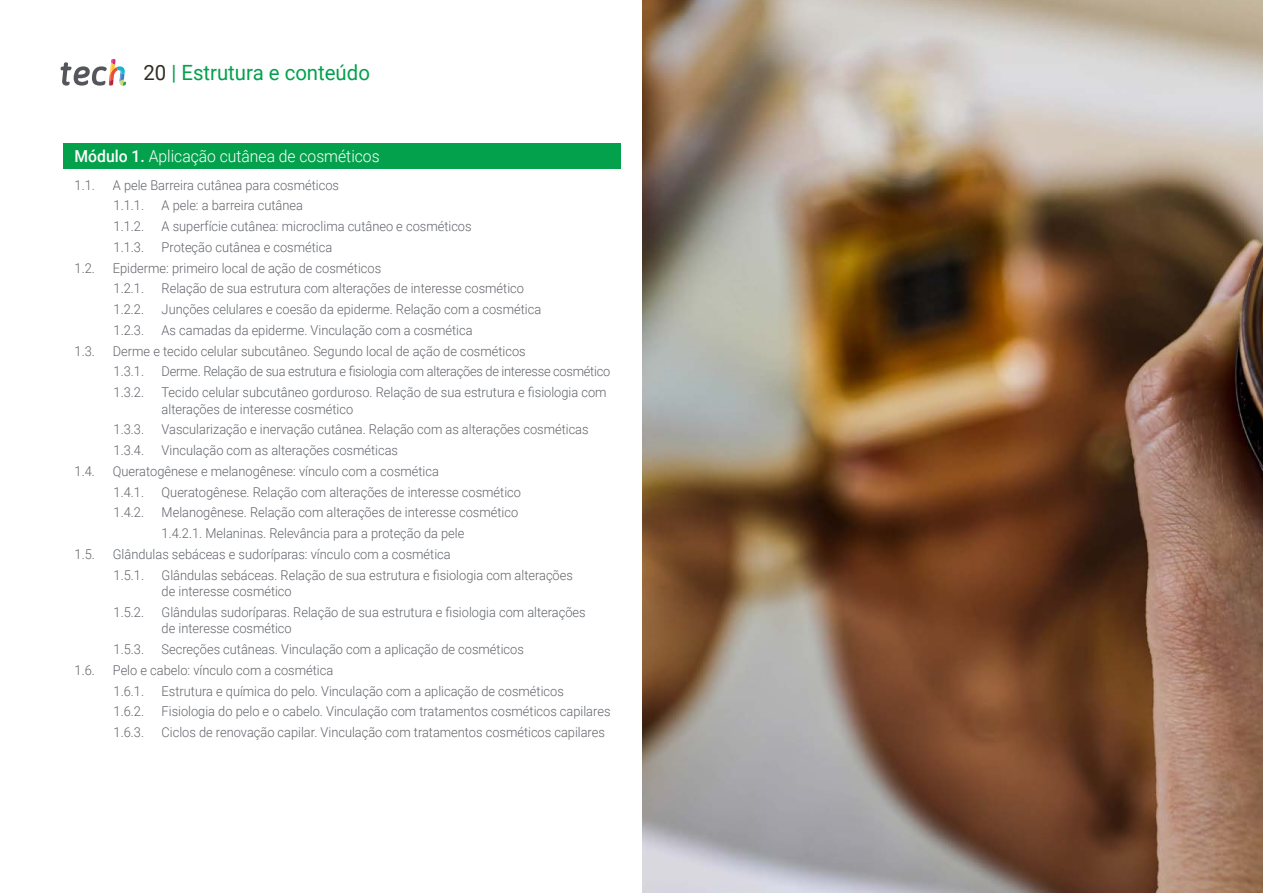
<style>
.page{position:relative;width:1263px;height:893px;background:#fff}
.page>*{position:absolute;margin:0;border:0;box-sizing:border-box;transform-origin:0 0}
.t1{font:21px "Roboto";color:#04a14d}
.t2{font:300 16.5px "Roboto";color:#fff;scale:.95 1}
.t3{font:300 13.5px/20.7px "Roboto";color:#61646a;scale:.95 1}
.t4{font:300 13.5px "Roboto";letter-spacing:-.02em;color:#61646a;scale:.95 1}
.s1{color:#312e20}
.s2{font-weight:500}
</style>
<div class="page">
<div style="left:64px;top:144px;width:557px;height:25px;background:#04a14d"></div>
<svg style="left:61px;top:59px;width:65px;height:27px"></svg>
<img style="left:642px;top:0;width:621px;height:893px">
<h1 class="t1" style="left:144px;top:57px;width:228px"><span class="s1">20</span> | Estrutura e conteúdo</h1>
<p class="t2" style="left:75px;top:145px;width:323px"><span class="s2">Módulo 1.</span> Aplicação cutânea de cosméticos</p>
<p class="t3" style="left:75px;top:174px;width:23px">1.1.</p>
<p class="t3" style="left:113px;top:174px;width:240px">A pele Barreira cutânea para cosméticos<br>1.1.1.</p>
<p class="t3" style="left:162px;top:195px;width:150px">A pele: a barreira cutânea</p>
<p class="t3" style="left:114px;top:215px;width:34px">1.1.2.</p>
<p class="t3" style="left:162px;top:215px;width:328px">A superfície cutânea: microclima cutâneo e cosméticos</p>
<p class="t3" style="left:114px;top:236px;width:34px">1.1.3.</p>
<p class="t3" style="left:162px;top:236px;width:181px">Proteção cutânea e cosmética</p>
<p class="t3" style="left:75px;top:257px;width:23px">1.2.</p>
<p class="t3" style="left:113px;top:257px;width:284px">Epiderme: primeiro local de ação de cosméticos<br>1.2.1.</p>
<p class="t3" style="left:162px;top:278px;width:383px">Relação de sua estrutura com alterações de interesse cosmético</p>
<p class="t3" style="left:114px;top:298px;width:34px">1.2.2.</p>
<p class="t3" style="left:162px;top:298px;width:401px">Junções celulares e coesão da epiderme. Relação com a cosmética</p>
<p class="t3" style="left:114px;top:319px;width:34px">1.2.3.</p>
<p class="t3" style="left:162px;top:319px;width:329px">As camadas da epiderme. Vinculação com a cosmética</p>
<p class="t3" style="left:75px;top:340px;width:23px">1.3.</p>
<p class="t3" style="left:113px;top:340px;width:436px">Derme e tecido celular subcutâneo. Segundo local de ação de cosméticos<br>1.3.1.</p>
<p class="t4" style="left:162px;top:362px;width:474px">Derme. Relação de sua estrutura e fisiologia com alterações de interesse cosmético</p>
<p class="t3" style="left:114px;top:381px;width:34px">1.3.2.</p>
<p class="t3" style="left:162px;top:383px;width:470px;line-height:16.5px">Tecido celular subcutâneo gorduroso. Relação de sua estrutura e fisiologia com alterações de interesse cosmético</p>
<p class="t3" style="left:114px;top:419px;width:34px">1.3.3.</p>
<p class="t3" style="left:162px;top:419px;width:451px">Vascularização e inervação cutânea. Relação com as alterações cosméticas</p>
<p class="t3" style="left:114px;top:439px;width:34px">1.3.4.</p>
<p class="t3" style="left:162px;top:439px;width:250px">Vinculação com as alterações cosméticas</p>
<p class="t3" style="left:75px;top:460px;width:23px">1.4.</p>
<p class="t3" style="left:113px;top:460px;width:345px">Queratogênese e melanogênese: vínculo com a cosmética<br>1.4.1.</p>
<p class="t3" style="left:162px;top:481px;width:380px">Queratogênese. Relação com alterações de interesse cosmético</p>
<p class="t3" style="left:114px;top:502px;width:34px">1.4.2.</p>
<p class="t3" style="left:162px;top:502px;width:377px">Melanogênese. Relação com alterações de interesse cosmético<br>1.4.2.1. Melaninas. Relevância para a proteção da pele</p>
<p class="t3" style="left:75px;top:543px;width:23px">1.5.</p>
<p class="t3" style="left:113px;top:543px;width:357px">Glândulas sebáceas e sudoríparas: vínculo com a cosmética<br>1.5.1.</p>
<p class="t3" style="left:162px;top:566px;width:434px;line-height:16.5px">Glândulas sebáceas. Relação de sua estrutura e fisiologia com alterações de interesse cosmético</p>
<p class="t3" style="left:114px;top:601px;width:34px">1.5.2.</p>
<p class="t3" style="left:162px;top:603px;width:448px;line-height:16.5px">Glândulas sudoríparas. Relação de sua estrutura e fisiologia com alterações de interesse cosmético</p>
<p class="t3" style="left:114px;top:638px;width:34px">1.5.3.</p>
<p class="t3" style="left:162px;top:638px;width:383px">Secreções cutâneas. Vinculação com a aplicação de cosméticos</p>
<p class="t3" style="left:75px;top:659px;width:23px">1.6.</p>
<p class="t3" style="left:113px;top:659px;width:233px">Pelo e cabelo: vínculo com a cosmética<br>1.6.1.</p>
<p class="t3" style="left:162px;top:680px;width:425px">Estrutura e química do pelo. Vinculação com a aplicação de cosméticos</p>
<p class="t3" style="left:114px;top:701px;width:34px">1.6.2.</p>
<p class="t3" style="left:162px;top:701px;width:474px">Fisiologia do pelo e o cabelo. Vinculação com tratamentos cosméticos capilares</p>
<p class="t3" style="left:114px;top:721px;width:34px">1.6.3.</p>
<p class="t3" style="left:162px;top:721px;width:468px">Ciclos de renovação capilar. Vinculação com tratamentos cosméticos capilares</p>
</div>
